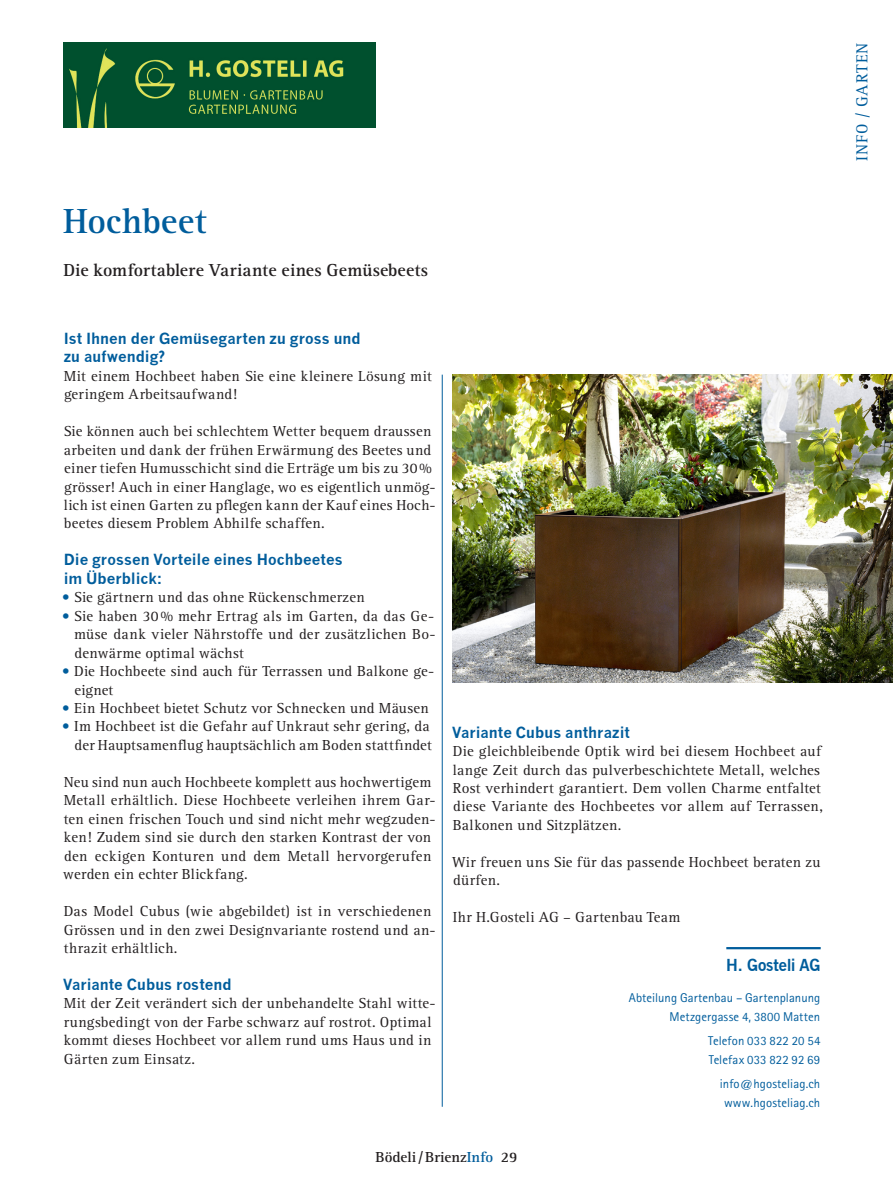
<style>
.page{position:relative;width:893px;height:1191px;background:#fff}
.page>*{position:absolute;margin:0;border:0;box-sizing:border-box;transform-origin:0 0}
.Titel_Werbeseiten{font:700 36px "Rotis Serif";color:#005d9c}
.Lead_Werbeseiten{font:700 18px "Rotis Serif";letter-spacing:.005em;color:#231f20}
.Rubriktitel{font:16.5px "Rotis Serif";letter-spacing:.045em;color:#005d9c}
.Kasten_titel{font:700 16.5px "News Gothic BT";letter-spacing:-.005em;color:#005d9c}
.GT_blocksatz{font:15px/18.5px "Rotis Serif";letter-spacing:.02em;color:#231f20}
.UT{font:700 15px "News Gothic";letter-spacing:.005em;color:#005d9c}
.Kolumnentitel{font:700 15px "Rotis Serif";color:#231f20}
.Kasten_gt{font:12.75px/18.5px "Rotis Sans Serif";letter-spacing:.01em;color:#005d9c;text-align:right}
.s1{font-weight:700;color:#005d9c}
.s2{color:#005d9c}
</style>
<div class="page">
<hr style="left:442px;top:375px;width:1px;height:731px;background:#005d9c">
<img style="left:453px;top:375px;width:440px;height:307px">
<hr style="left:726px;top:947px;width:95px;height:2px;background:#005d9c">
<img style="left:119px;top:43px;width:256px;height:85px">
<img style="left:64px;top:43px;width:55px;height:85px">
<p class="Titel_Werbeseiten" style="left:63px;top:200px;width:145px">Hochbeet</p>
<p class="Lead_Werbeseiten" style="left:64px;top:260px;width:366px">Die komfortablere Variante eines Gemüsebeets</p>
<p class="UT" style="left:64px;top:329px;width:299px">Ist Ihnen der Gemüsegarten zu gross und</p>
<p class="UT" style="left:64px;top:348px;width:103px">zu aufwendig?</p>
<p class="GT_blocksatz" style="left:64px;top:367px;width:370px">Mit einem Hochbeet haben Sie eine kleinere Lösung mit geringem Arbeitsaufwand!</p>
<p class="GT_blocksatz" style="left:64px;top:422px;width:374px">Sie können auch bei schlechtem Wetter bequem draussen arbeiten und dank der frühen Erwärmung des Beetes und einer tiefen Humusschicht sind die Erträge um bis zu 30% grösser! Auch in einer Hanglage, wo es eigentlich unmög&shy;lich ist einen Garten zu pflegen kann der Kauf eines Hoch&shy;beetes diesem Problem Abhilfe schaffen.</p>
<p class="UT" style="left:64px;top:550px;width:280px">Die grossen Vorteile eines Hochbeetes</p>
<p class="UT" style="left:64px;top:569px;width:100px">im Überblick:</p>
<p class="GT_blocksatz" style="left:62px;top:588px;width:304px"><span class="s1">•</span> Sie gärtnern und das ohne Rückenschmerzen</p>
<p class="GT_blocksatz" style="left:74px;top:607px;width:363px;text-align:justify;text-indent:-12px"><span class="s1">•</span> Sie haben 30% mehr Ertrag als im Garten, da das Ge&shy;müse dank vieler Nährstoffe und der zusätzlichen Bo&shy;denwärme optimal wächst</p>
<p class="GT_blocksatz" style="left:75px;top:662px;width:361px;text-indent:-12px"><span class="s1">•</span> Die Hochbeete sind auch für Terrassen und Balkone ge&shy;eignet</p>
<p class="GT_blocksatz" style="left:62px;top:699px;width:368px"><span class="s1">•</span> Ein Hochbeet bietet Schutz vor Schnecken und Mäusen</p>
<p class="GT_blocksatz" style="left:62px;top:717px;width:371px;text-align:right"><span class="s1">•</span> Im Hochbeet ist die Gefahr auf Unkraut sehr gering, da der Hauptsamenflug hauptsächlich am Boden stattfindet</p>
<p class="GT_blocksatz" style="left:63px;top:773px;width:374px">Neu sind nun auch Hochbeete komplett aus hochwertigem Metall erhältlich. Diese Hochbeete verleihen ihrem Gar&shy;ten einen frischen Touch und sind nicht mehr wegzuden&shy;ken! Zudem sind sie durch den starken Kontrast der von den eckigen Konturen und dem Metall hervorgerufen werden ein echter Blickfang.</p>
<p class="GT_blocksatz" style="left:64px;top:902px;width:373px">Das Model Cubus (wie abgebildet) ist in verschiedenen<br>Grössen und in den zwei Designvariante rostend und an&shy;thrazit erhältlich.</p>
<p class="UT" style="left:63px;top:975px;width:170px">Variante Cubus rostend</p>
<p class="GT_blocksatz" style="left:64px;top:994px;width:373px">Mit der Zeit verändert sich der unbehandelte Stahl witte&shy;rungsbedingt von der Farbe schwarz auf rostrot. Optimal kommt dieses Hochbeet vor allem rund ums Haus und in Gärten zum Einsatz.</p>
<p class="UT" style="left:452px;top:723px;width:179px">Variante Cubus anthrazit</p>
<p class="GT_blocksatz" style="left:453px;top:742px;width:372px">Die gleichbleibende Optik wird bei diesem Hochbeet auf lange Zeit durch das pulverbeschichtete Metall, welches Rost verhindert garantiert. Dem vollen Charme entfaltet diese Variante des Hochbeetes vor allem auf Terrassen, Balkonen und Sitzplätzen.</p>
<p class="GT_blocksatz" style="left:452px;top:853px;width:370px">Wir freuen uns Sie für das passende Hochbeet beraten zu dürfen.</p>
<p class="GT_blocksatz" style="left:453px;top:908px;width:229px">Ihr H.Gosteli AG – Gartenbau Team</p>
<p class="Kasten_titel" style="left:726px;top:955px;width:96px">H. Gosteli AG</p>
<p class="Kasten_gt" style="left:629px;top:988px;width:193px">Abteilung Gartenbau – Gartenplanung<br>Metzgergasse 4, 3800 Matten</p>
<p class="Kasten_gt" style="left:708px;top:1031px;width:114px;text-align:left">Telefon 033 822 20 54<br>Telefax 033 822 92 69</p>
<p class="Kasten_gt" style="left:720px;top:1074px;width:102px;text-align:center">info@hgosteliag.ch www.hgosteliag.ch</p>
<p class="Kolumnentitel" style="left:375px;top:1148px;width:143px">Bödeli/Brienz<span class="s2">Info</span> 29</p>
<p class="Rubriktitel" style="left:853px;top:161px;width:120px;rotate:-90deg">INFO / GARTEN</p>
</div>
